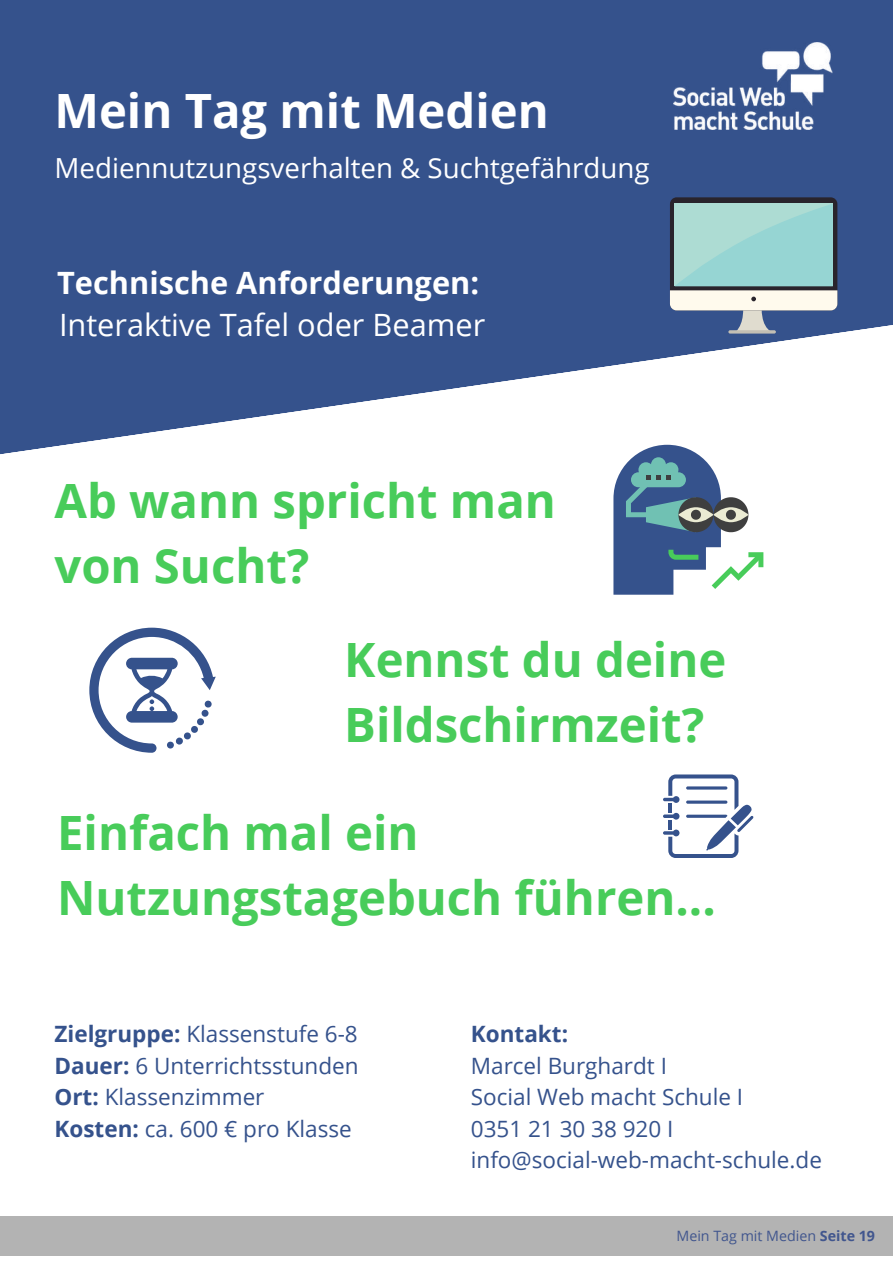
<style>
.page{position:relative;width:893px;height:1264px;background:#fff}
.page>*{position:absolute;margin:0;border:0;box-sizing:border-box;transform-origin:0 0}
.t1{font:700 47.25px/65.2px "Open Sans";color:#48cc5a}
.t2{font:700 47.25px "Open Sans";color:#fff}
.t3{font:30.75px "Open Sans";color:#fff}
.t4{font:700 30.75px "Open Sans";color:#fff}
.t5{font:27.6px "Open Sans";color:#fff}
.t6{font:22.5px/31.5px "Open Sans";color:#35528c}
.t7{font:700 22.5px "Open Sans";color:#35528c}
.t8{font:14.25px "Open Sans";color:#41568e}
.s1{font-weight:700}
</style>
<div class="page">
<svg style="left:0;top:0;width:892px;height:455px;fill:#35528c"></svg>
<svg style="left:670px;top:197px;width:167px;height:113px"></svg>
<svg style="left:670px;top:204px;width:167px;height:128px;background:#98bec1"></svg>
<hr style="left:728px;top:330px;width:47px;height:3px;background:#c3bfb4;border-radius:2px">
<svg style="left:613px;top:445px;width:150px;height:149px"></svg>
<svg style="left:89px;top:627px;width:126px;height:125px"></svg>
<svg style="left:663px;top:774px;width:90px;height:83px"></svg>
<img style="left:673px;top:43px;width:159px;height:86px">
<div style="left:0;top:1216px;width:892px;height:39px;background:#b3b3b3"></div>
<h1 class="t2" style="left:55px;top:78px;width:495px">Mein Tag mit Medien</h1>
<p class="t5" style="left:55px;top:149px;width:596px">Mediennutzungsverhalten &amp; Suchtgefährdung</p>
<h2 class="t4" style="left:57px;top:261px;width:423px">Technische Anforderungen:</h2>
<h2 class="t3" style="left:59px;top:303px;width:427px">Interaktive Tafel oder Beamer</h2>
<h1 class="t1" style="left:55px;top:467px;width:503px">Ab wann spricht man von Sucht?</h1>
<h1 class="t1" style="left:344px;top:625px;width:383px">Kennst du deine<br>Bildschirmzeit?</h1>
<h1 class="t1" style="left:57px;top:798px;width:660px">Einfach mal ein<br>Nutzungstagebuch führen...</h1>
<p class="t6" style="left:55px;top:1017px;width:305px"><span class="s1">Zielgruppe:</span> Klassenstufe 6-8<br><span class="s1">Dauer:</span> 6 Unterrichtsstunden<br><span class="s1">Ort:</span> Klassenzimmer<br><span class="s1">Kosten:</span> ca. 600 € pro Klasse</p>
<p class="t7" style="left:471px;top:1018px;width:99px">Kontakt:</p>
<p class="t6" style="left:471px;top:1049px;width:352px">Marcel Burghardt I<br>Social Web macht Schule I<br>0351 21 30 38 920 I info@social-web-macht-schule.de</p>
<p class="t8" style="left:676px;top:1225px;width:200px">Mein Tag mit Medien <span class="s1">Seite 19</span></p>
</div>
